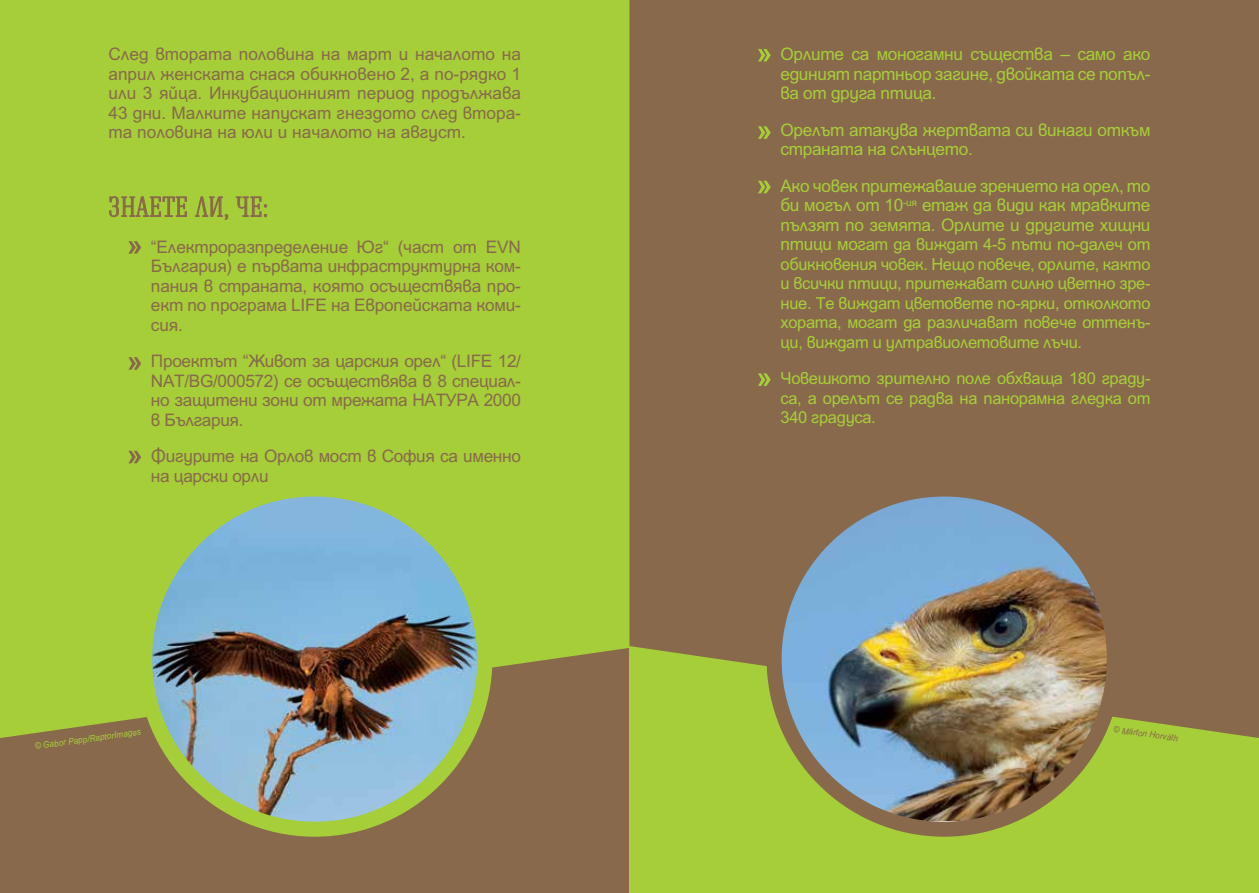
<style>
.page{position:relative;width:1259px;height:893px;background:#fff}
.page>*{position:absolute;margin:0;border:0;box-sizing:border-box;transform-origin:0 0}
.t1{font:22.5px "Neumann";letter-spacing:.025em;color:#88694b;scale:.9 1}
.t2{font:17.25px/19.5px "SP Ariel BG";letter-spacing:-.01em;color:#88694b;text-align:justify}
.t3{font:17.25px/19.5px "SP Ariel BG";letter-spacing:-.02em;color:#a6ce39;text-align:justify}
.t4{font:16.5px/19.5px "SP Ariel BG";letter-spacing:-.02em;color:#a6ce39;text-align:justify}
.t5{font:italic 9px "SP Ariel BG";color:#a6ce39;scale:.9 1}
.t6{font:italic 9px "SP Ariel BG";color:#88694b;scale:.9 1}
.s1{font-size:17.25px}
</style>
<div class="page">
<div style="left:0;top:577px;width:642px;height:316px;background:#88694b"></div>
<div style="left:0;top:0;width:629px;height:738px;background:#a6ce39"></div>
<div style="left:629px;top:577px;width:630px;height:316px;background:#a6ce39"></div>
<div style="left:629px;top:0;width:630px;height:738px;background:#88694b"></div>
<img style="left:145px;top:495px;width:340px;height:330px">
<div style="left:137px;top:481px;width:355px;height:356px;border:15px solid #a6ce39;border-radius:50%"></div>
<img style="left:774px;top:492px;width:340px;height:329px">
<div style="left:766px;top:481px;width:356px;height:356px;border:15px solid #88694b;border-radius:50%"></div>
<svg style="left:109px;top:191px;width:78px;height:26px;background:#9db03e"></svg>
<svg style="left:195px;top:191px;width:33px;height:29px"></svg>
<svg style="left:235px;top:196px;width:32px;height:21px"></svg>
<svg style="left:758px;top:49px;width:13px;height:12px"></svg>
<svg style="left:758px;top:126px;width:13px;height:13px"></svg>
<svg style="left:758px;top:181px;width:13px;height:12px"></svg>
<svg style="left:758px;top:373px;width:13px;height:13px"></svg>
<svg style="left:128px;top:241px;width:13px;height:13px"></svg>
<svg style="left:128px;top:357px;width:13px;height:13px"></svg>
<svg style="left:128px;top:451px;width:13px;height:12px"></svg>
<p class="t2" style="left:108px;top:45px;width:414px">След втората половина на март и началото на април женската снася обикновено 2, а по-рядко 1 или 3 яйца. Инкубационният период продължава 43 дни. Малките напускат гнездото след втора&shy;та половина на юли и началото на август.</p>
<h1 class="t1" style="left:108px;top:190px;width:178px">ЗНАЕТЕ ЛИ, ЧЕ:</h1>
<p class="t2" style="left:151px;top:237px;width:371px">“Електроразпределение Юг“ (част от EVN България) е първата инфраструктурна ком&shy;пания в страната, която осъществява про&shy;ект по програма LIFE на Европейската коми&shy;сия.</p>
<p class="t2" style="left:151px;top:352px;width:371px">Проектът “Живот за царския орел“ (LIFE 12/ NAT/BG/000572) се осъществява в 8 специал&shy;но защитени зони от мрежата НАТУРА 2000 в България.</p>
<p class="t2" style="left:151px;top:447px;width:371px">Фигурите на Орлов мост в София са именно на царски орли</p>
<p class="t3" style="left:780px;top:45px;width:371px">Орлите са моногамни същества – само ако единият партньор загине, двойката се попъл&shy;ва от друга птица.</p>
<p class="t3" style="left:780px;top:120px;width:371px">Орелът атакува жертвата си винаги откъм страната на слънцето.</p>
<p class="t3" style="left:780px;top:176px;width:371px">Ако човек притежаваше зрението на орел, то би могъл от 10<sup>-ия</sup> етаж да види как мравките пълзят по земята. Орлите и другите хищни</p>
<p class="t4" style="left:780px;top:235px;width:371px"><span class="s1">птици мог</span>ат да виждат 4-5 пъти по-далеч от обикновения човек. Нещо повече, орлите, както и всички птици, притежават силно цветно зре&shy;ние. Те виждат цветовете по-ярки, отколкото хората, могат да различават повече оттенъ&shy;ци, виждат и ултравиолетовите лъчи.</p>
<p class="t4" style="left:780px;top:369px;width:371px">Човешкото зрително поле обхваща 180 граду&shy;са, а орелът се радва на панорамна гледка от 340 градуса.</p>
<p class="t5" style="left:34px;top:741px;width:120px;rotate:-8deg">© Gabor Papp/RaptorImages</p>
<p class="t6" style="left:1114px;top:724px;width:74px;rotate:8deg">© Márton Horváth</p>
</div>
